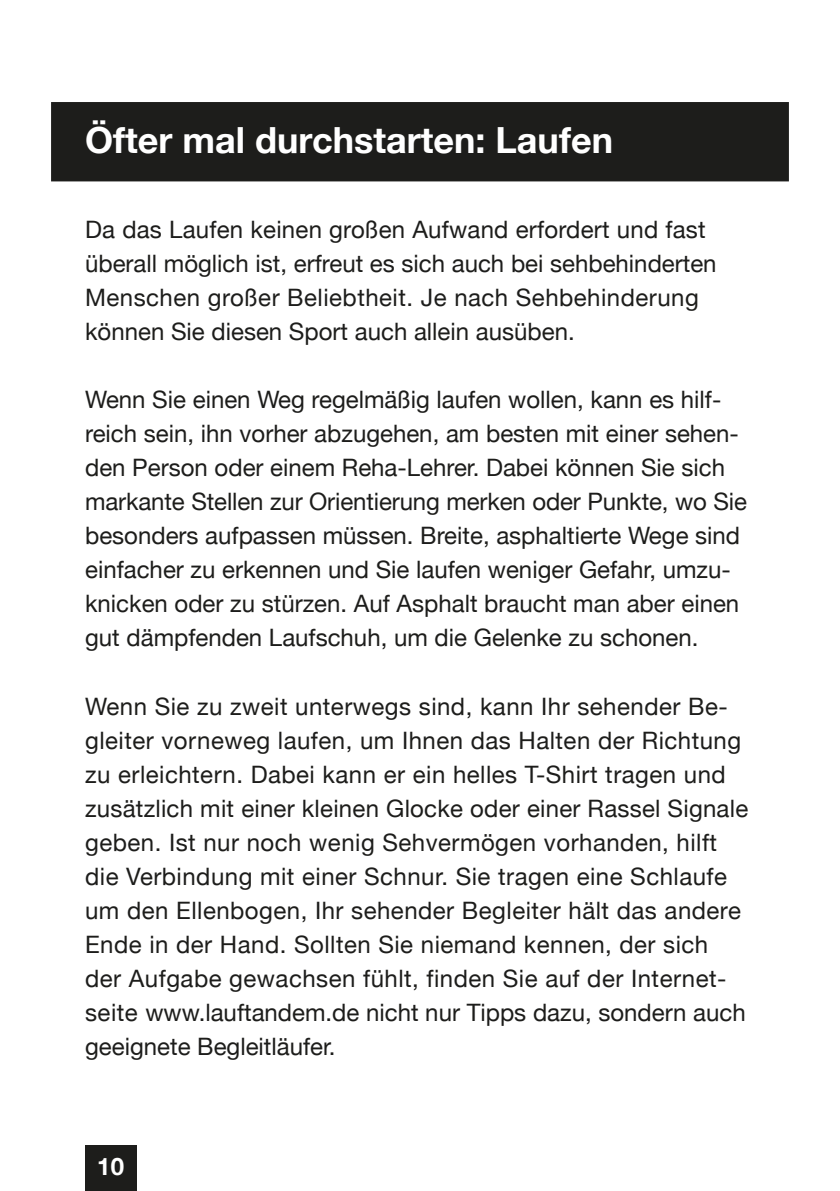
<style>
.page{position:relative;width:840px;height:1191px;background:#fff}
.page>*{position:absolute;margin:0;border:0;box-sizing:border-box;transform-origin:0 0}
.t1{font:700 36px "Helvetica Neue";color:#fff}
.t2{font:24px/34px "Helvetica Neue";color:#1d1d1b}
.t3{font:24px/34px "Helvetica Neue";letter-spacing:.02em;color:#1d1d1b}
.t4{font:700 24px "Helvetica Neue";color:#fff}
</style>
<div class="page">
<div style="left:85px;top:1145px;width:51px;height:46px;background:#1d1d1b"></div>
<div style="left:51px;top:102px;width:737px;height:79px;background:#1d1d1b"></div>
<h1 class="t1" style="left:85px;top:118px;width:529px">Öfter mal durchstarten: Laufen</h1>
<p class="t2" style="left:85px;top:212px;width:632px">Da das Laufen keinen großen Aufwand erfordert und fast überall möglich ist, erfreut es sich auch bei sehbehinderten Menschen großer Beliebtheit. Je nach Sehbehinderung können Sie diesen Sport auch allein ausüben.</p>
<p class="t2" style="left:85px;top:382px;width:663px">Wenn Sie einen Weg regelmäßig laufen wollen, kann es hilf&shy;reich sein, ihn vorher abzugehen, am besten mit einer sehen&shy;den Person oder einem Reha-Lehrer. Dabei können Sie sich markante Stellen zur Orientierung merken oder Punkte, wo Sie besonders aufpassen müssen. Breite, asphaltierte Wege sind einfacher zu erkennen und Sie laufen weniger Gefahr, umzu&shy;knicken oder zu stürzen. Auf Asphalt braucht man aber einen gut dämpfenden Laufschuh, um die Gelenke zu schonen.</p>
<p class="t3" style="left:85px;top:688px;width:664px">Wenn Sie zu zweit unterwegs sind, kann Ihr sehender Be&shy;gleiter vorneweg laufen, um Ihnen das Halten der Richtung zu erleichtern. Dabei kann er ein helles T-Shirt tragen und zusätzlich mit einer kleinen Glocke oder einer Rassel Signale geben. Ist nur noch wenig Sehvermögen vorhanden, hilft die Verbindung mit einer Schnur. Sie tragen eine Schlaufe um den Ellenbogen, Ihr sehender Begleiter hält das andere Ende in der Hand. Sollten Sie niemand kennen, der sich der Aufgabe gewachsen fühlt, finden Sie auf der Internet&shy;seite www.lauftandem.de nicht nur Tipps dazu, sondern auch geeignete Begleitläufer.</p>
<p class="t4" style="left:97px;top:1151px;width:28px">10</p>
</div>
